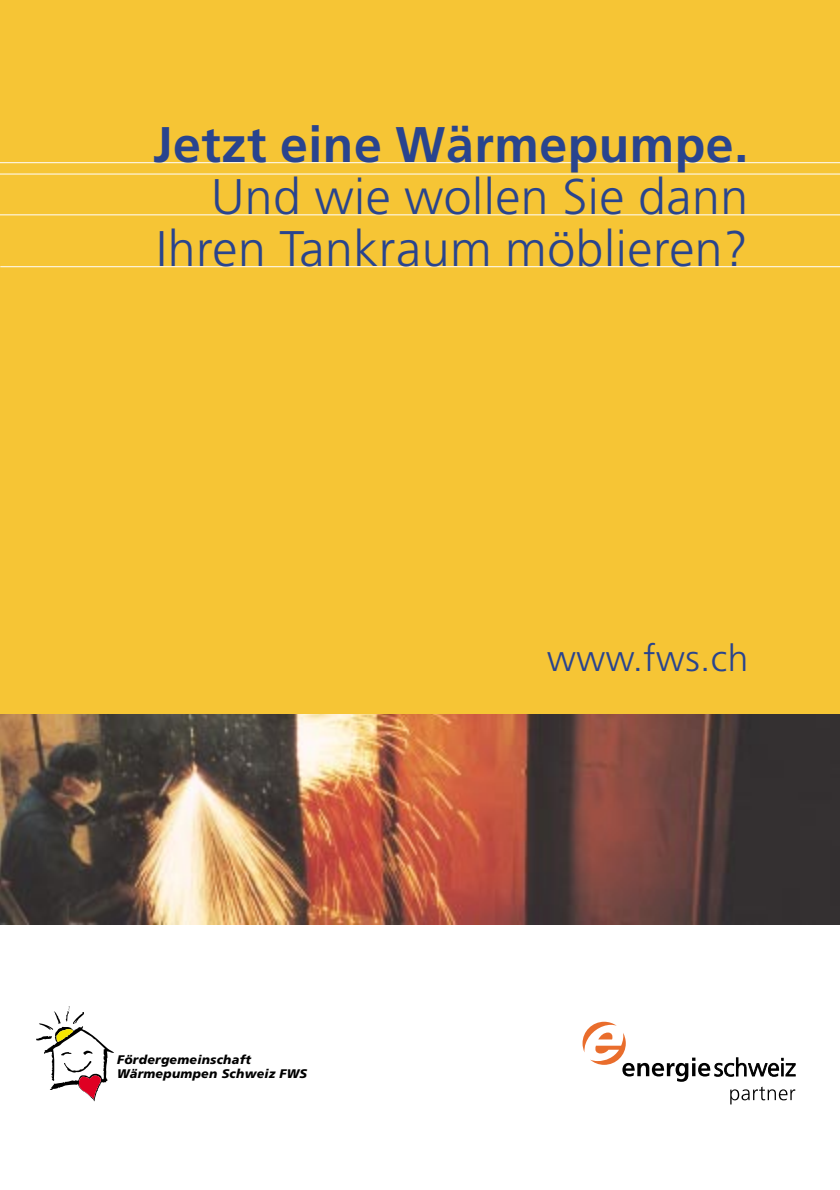
<style>
.page{position:relative;width:840px;height:1190px;background:#fff}
.page>*{position:absolute;margin:0;border:0;box-sizing:border-box;transform-origin:0 0}
.t1{font:300 50px/52px "Frutiger";letter-spacing:.01em;color:#29448e;text-align:right}
.t2{font:700 50px "Frutiger";letter-spacing:.01em;color:#29448e}
.t3{font:300 37px "Frutiger";letter-spacing:.01em;color:#29448e}
.t4{font:italic 900 12.4px/14px "Frutiger";letter-spacing:.02em;color:#000}
</style>
<div class="page">
<div style="left:0;top:0;width:839px;height:714px;background:#f6c535"></div>
<svg style="left:36px;top:1007px;width:78px;height:94px"></svg>
<img style="left:0;top:714px;width:839px;height:210px">
<svg style="left:583px;top:1022px;width:212px;height:82px"></svg>
<hr style="left:0;top:174px;width:840px;height:1px;background:#fff">
<hr style="left:0;top:162px;width:840px;height:1px;background:#fff">
<hr style="left:0;top:214px;width:840px;height:1px;background:#fff">
<hr style="left:0;top:266px;width:840px;height:1px;background:#fff">
<p class="t2" style="left:153px;top:125px;width:596px">Jetzt eine Wärmepumpe.</p>
<p class="t1" style="left:156px;top:175px;width:593px">Und wie wollen Sie dann<br>Ihren Tankraum möblieren?</p>
<p class="t4" style="left:117px;top:1054px;width:191px">Fördergemeinschaft<br>Wärmepumpen Schweiz FWS</p>
<p class="t3" style="left:547px;top:643px;width:203px">www.fws.ch</p>
</div>
